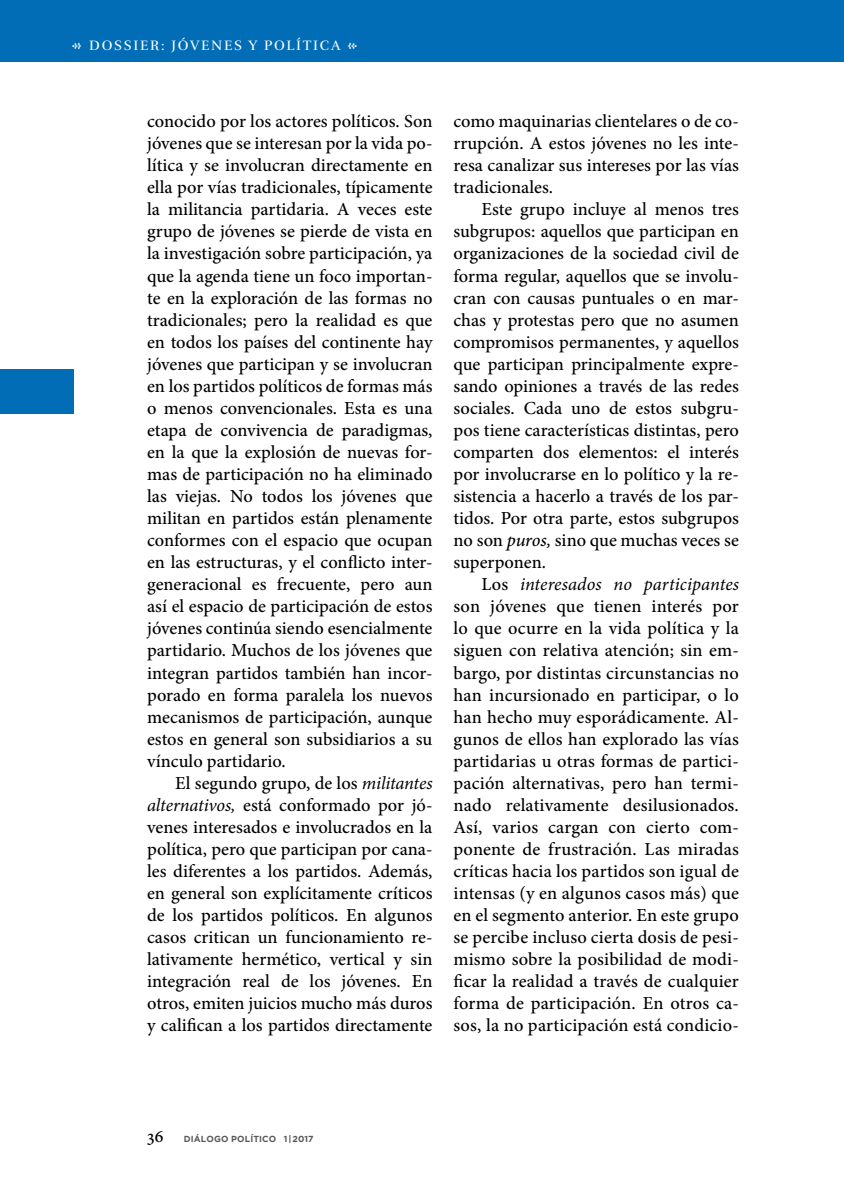
<style>
.page{position:relative;width:844px;height:1191px;background:#fff}
.page>*{position:absolute;margin:0;border:0;box-sizing:border-box;transform-origin:0 0}
.t1{font:500 18.38px/22.1px "Minion Pro";color:#000;text-align:justify}
.t2{font:14px "Rufina";letter-spacing:.12em;color:#fff}
.t3{font:700 8.75px "Gotham";letter-spacing:.015em;color:#58595b}
.s1{font-weight:400;font-style:italic}
.s2{font-style:italic}
</style>
<div class="page">
<div style="left:0;top:0;width:843px;height:62px;background:#006db6"></div>
<div style="left:0;top:370px;width:73px;height:44px;background:#006db6"></div>
<p class="t2" style="left:89px;top:36px;width:252px">DOSSIER: JÓVENES Y POLÍTICA</p>
<p class="t1" style="left:147px;top:110px;width:287px">conocido por los actores políticos. Son jóvenes que se interesan por la vida po&shy;lítica y se involucran directamente en ella por vías tradicionales, típicamente la militancia partidaria. A veces este grupo de jóvenes se pierde de vista en la investigación sobre participación, ya que la agenda tiene un foco importan&shy;te en la exploración de las formas no tradicionales; pero la realidad es que en todos los países del continente hay jóvenes que participan y se involucran en los partidos políticos de formas más o menos convencionales. Esta es una etapa de convivencia de paradigmas, en la que la explosión de nuevas for&shy;mas de participación no ha eliminado las viejas. No todos los jóvenes que militan en partidos están plenamente conformes con el espacio que ocupan en las estructuras, y el conflicto inter&shy;generacional es frecuente, pero aun así el espacio de participación de estos jóvenes continúa siendo esencialmente partidario. Muchos de los jóvenes que integran partidos también han incor&shy;porado en forma paralela los nuevos mecanismos de participación, aunque estos en general son subsidiarios a su vínculo partidario.</p>
<p class="t1" style="left:147px;top:772px;width:287px;text-indent:28px">El segundo grupo, de los <span class="s1">militantes alternativos,</span> está conformado por jó&shy;venes interesados e involucrados en la política, pero que participan por cana&shy;les diferentes a los partidos. Además, en general son explícitamente críticos de los partidos políticos. En algunos casos critican un funcionamiento re&shy;lativamente hermético, vertical y sin integración real de los jóvenes. En otros, emiten juicios mucho más duros y califican a los partidos directamente</p>
<p class="t1" style="left:453px;top:110px;width:287px">como maquinarias clientelares o de co&shy;rrupción. A estos jóvenes no les inte&shy;resa canalizar sus intereses por las vías tradicionales.</p>
<p class="t1" style="left:453px;top:198px;width:287px;text-indent:28px">Este grupo incluye al menos tres subgrupos: aquellos que participan en organizaciones de la sociedad civil de forma regular, aquellos que se involu&shy;cran con causas puntuales o en mar&shy;chas y protestas pero que no asumen compromisos permanentes, y aquellos que participan principalmente expre&shy;sando opiniones a través de las redes sociales. Cada uno de estos subgru&shy;pos tiene características distintas, pero comparten dos elementos: el interés por involucrarse en lo político y la re&shy;sistencia a hacerlo a través de los par&shy;tidos. Por otra parte, estos subgrupos no son <span class="s2">puros,</span> sino que muchas veces se superponen.</p>
<p class="t1" style="left:453px;top:573px;width:287px;text-indent:28px">Los <span class="s1">interesados no participantes </span>son jóvenes que tienen interés por lo que ocurre en la vida política y la siguen con relativa atención; sin em&shy;bargo, por distintas circunstancias no han incursionado en participar, o lo han hecho muy esporádicamente. Al&shy;gunos de ellos han explorado las vías partidarias u otras formas de partici&shy;pación alternativas, pero han termi&shy;nado relativamente desilusionados.<br>Así, varios cargan con cierto com&shy;ponente de frustración. Las miradas críticas hacia los partidos son igual de intensas (y en algunos casos más) que en el segmento anterior. En este grupo se percibe incluso cierta dosis de pesi&shy;mismo sobre la posibilidad de modi&shy;ficar la realidad a través de cualquier forma de participación. En otros ca&shy;sos, la no participación está condicio-</p>
<p class="t1" style="left:147px;top:1124px;width:18px">36</p>
<p class="t3" style="left:184px;top:1133px;width:131px">DIÁLOGO POLÍTICO 1 |2017</p>
</div>
